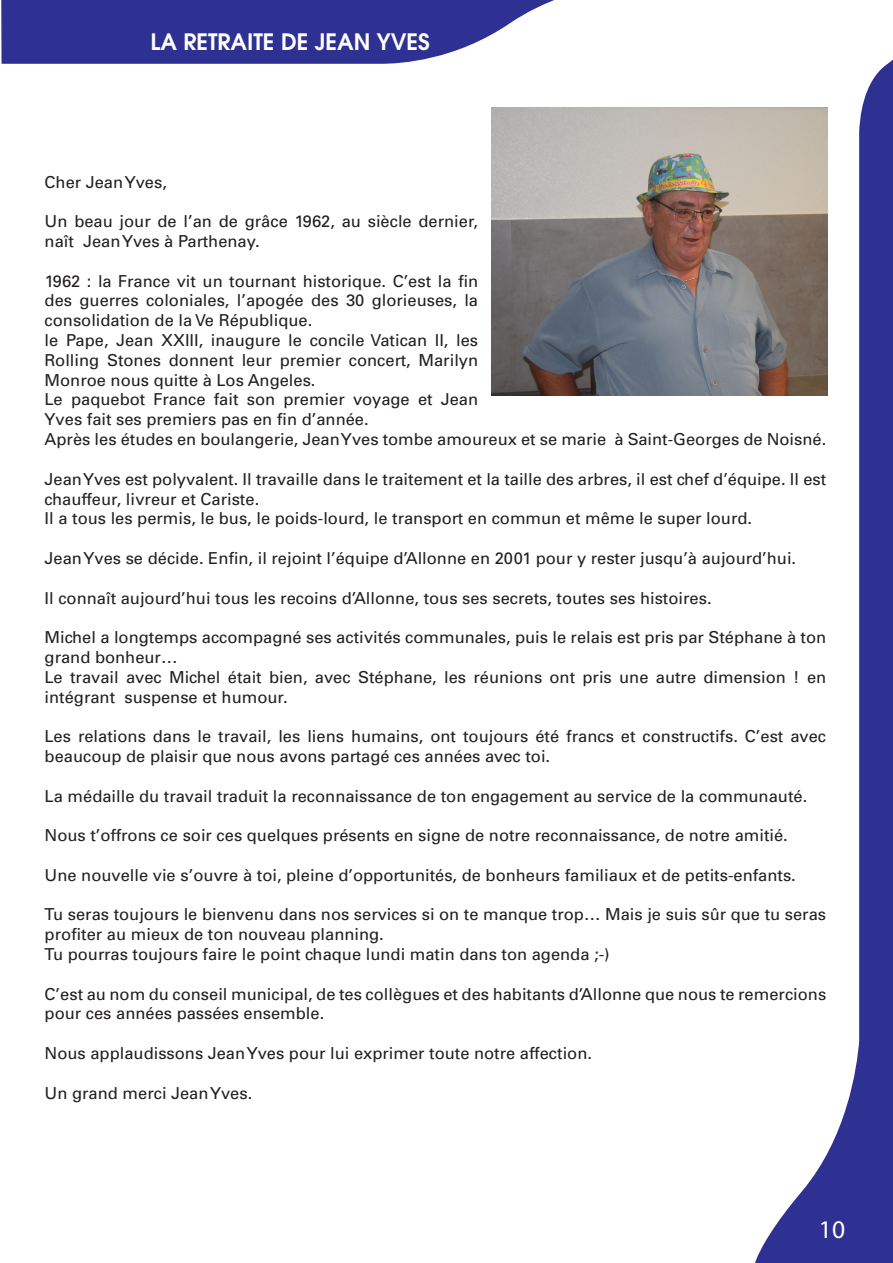
<style>
.page{position:relative;width:893px;height:1263px;background:#fff}
.page>*{position:absolute;margin:0;border:0;box-sizing:border-box;transform-origin:0 0}
.t1{font:25.5px "Myriad";color:#fff}
.t2{font:600 22.5px "Avant Garde";color:#fff}
.t3{font:16.5px/19.8px "Univers";color:#231f20}
</style>
<div class="page">
<svg style="left:745px;top:64px;width:148px;height:1199px"></svg>
<svg style="left:46px;top:0;width:847px;height:64px;fill:#2e3092"></svg>
<div style="left:1px;top:0;width:45px;height:64px;background:#2e3092"></div>
<img style="left:491px;top:107px;width:336px;height:288px">
<p class="t2" style="left:150px;top:27px;width:281px">LA RETRAITE DE JEAN YVES</p>
<p class="t3" style="left:45px;top:172px;width:124px">Cher Jean Yves,</p>
<p class="t3" style="left:45px;top:211px;width:435px">Un beau jour de l’an de grâce 1962, au siècle dernier, naît Jean Yves à Parthenay.</p>
<p class="t3" style="left:45px;top:271px;width:435px;text-align:justify">1962 : la France vit un tournant historique. C’est la fin des guerres coloniales, l’apogée des 30 glorieuses, la consolidation de la Ve République.</p>
<p class="t3" style="left:45px;top:330px;width:435px;text-align:justify">le Pape, Jean XXIII, inaugure le concile Vatican II, les Rolling Stones donnent leur premier concert, Marilyn Monroe nous quitte à Los Angeles.</p>
<p class="t3" style="left:45px;top:389px;width:435px">Le paquebot France fait son premier voyage et Jean<br>Yves fait ses premiers pas en fin d’année.</p>
<p class="t3" style="left:45px;top:429px;width:783px">Après les études en boulangerie, Jean Yves tombe amoureux et se marie à Saint-Georges de Noisné.</p>
<p class="t3" style="left:45px;top:469px;width:783px">Jean Yves est polyvalent. Il travaille dans le traitement et la taille des arbres, il est chef d’équipe. Il est chauffeur, livreur et Cariste.</p>
<p class="t3" style="left:45px;top:508px;width:709px">Il a tous les permis, le bus, le poids-lourd, le transport en commun et même le super lourd.</p>
<p class="t3" style="left:45px;top:548px;width:753px">Jean Yves se décide. Enfin, il rejoint l’équipe d’Allonne en 2001 pour y rester jusqu’à aujourd’hui.</p>
<p class="t3" style="left:45px;top:587px;width:668px">Il connaît aujourd’hui tous les recoins d’Allonne, tous ses secrets, toutes ses histoires.</p>
<p class="t3" style="left:45px;top:627px;width:783px">Michel a longtemps accompagné ses activités communales, puis le relais est pris par Stéphane à ton grand bonheur…</p>
<p class="t3" style="left:45px;top:667px;width:783px">Le travail avec Michel était bien, avec Stéphane, les réunions ont pris une autre dimension ! en intégrant suspense et humour.</p>
<p class="t3" style="left:45px;top:726px;width:783px">Les relations dans le travail, les liens humains, ont toujours été francs et constructifs. C’est avec beaucoup de plaisir que nous avons partagé ces années avec toi.</p>
<p class="t3" style="left:45px;top:785px;width:764px">La médaille du travail traduit la reconnaissance de ton engagement au service de la communauté.</p>
<p class="t3" style="left:45px;top:825px;width:745px">Nous t’offrons ce soir ces quelques présents en signe de notre reconnaissance, de notre amitié.</p>
<p class="t3" style="left:45px;top:865px;width:753px">Une nouvelle vie s’ouvre à toi, pleine d’opportunités, de bonheurs familiaux et de petits-enfants.</p>
<p class="t3" style="left:45px;top:904px;width:783px">Tu seras toujours le bienvenu dans nos services si on te manque trop… Mais je suis sûr que tu seras profiter au mieux de ton nouveau planning.</p>
<p class="t3" style="left:45px;top:944px;width:567px">Tu pourras toujours faire le point chaque lundi matin dans ton agenda ;-)</p>
<p class="t3" style="left:45px;top:983px;width:783px">C’est au nom du conseil municipal, de tes collègues et des habitants d’Allonne que nous te remercions pour ces années passées ensemble.</p>
<p class="t3" style="left:45px;top:1043px;width:549px">Nous applaudissons Jean Yves pour lui exprimer toute notre affection.</p>
<p class="t3" style="left:45px;top:1082px;width:209px">Un grand merci Jean Yves.</p>
<p class="t1" style="left:819px;top:1217px;width:28px">10</p>
</div>
